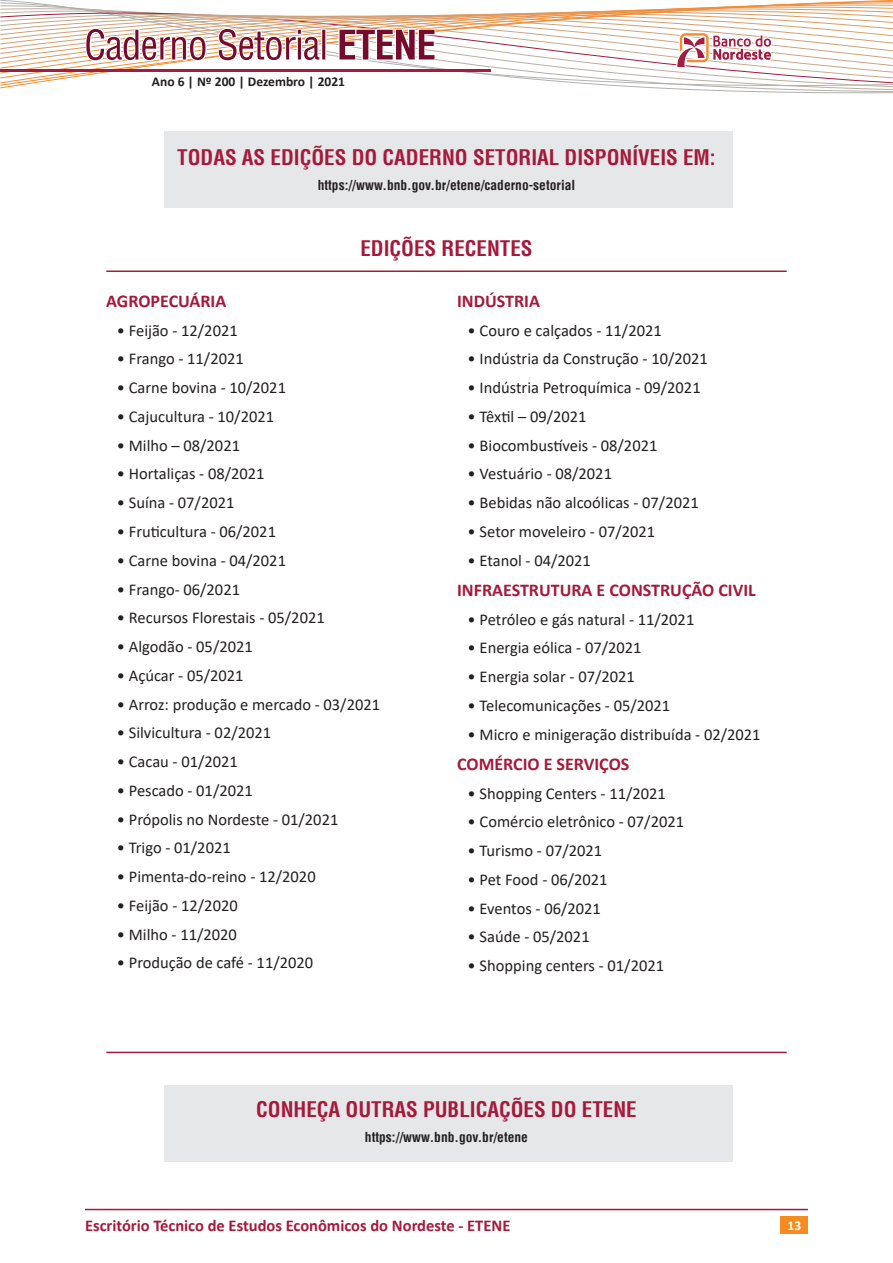
<style>
.page{position:relative;width:893px;height:1263px;background:#fff}
.page>*{position:absolute;margin:0;border:0;box-sizing:border-box;transform-origin:0 0}
.CS_Titulo_2{font:700 condensed 21px "Helvetica";color:#a5193b}
.CS_Titulo_3{font:700 18px "Calibri";color:#a5193b}
.t1{font:16.5px "Calibri";color:#231f20}
.t2{font:700 16.5px "Calibri";color:#a5193b}
.Corpo{font:700 condensed 13.5px "Helvetica";color:#231f20}
.t3{font:700 13.5px "Calibri";color:#231f20}
.t4{font:700 13.5px "Calibri";color:#fff}
</style>
<div class="page">
<div style="left:781px;top:1216px;width:27px;height:17px;background:#f68b1f"></div>
<hr style="left:85px;top:1209px;width:723px;height:1px;background:#a5193b">
<svg style="left:0;top:0;width:893px;height:208px"></svg>
<hr style="left:0;top:70px;width:490px;height:2px;background:#a31c42">
<div style="left:164px;top:1085px;width:569px;height:77px;background:#e6e7e9"></div>
<div style="left:164px;top:132px;width:568px;height:76px;background:#e6e7e9"></div>
<hr style="left:106px;top:270px;width:681px;height:2px;background:#a5193b">
<hr style="left:106px;top:1052px;width:681px;height:1px;background:#a5193b">
<p class="t3" style="left:152px;top:72px;width:195px">Ano 6 | Nº 200 | Dezembro | 2021</p>
<p class="CS_Titulo_2" style="left:177px;top:145px;width:540px">TODAS AS EDIÇÕES DO CADERNO SETORIAL DISPONÍVEIS EM:</p>
<p class="Corpo" style="left:318px;top:177px;width:259px">https://www.bnb.gov.br/etene/caderno-setorial</p>
<p class="CS_Titulo_2" style="left:360px;top:236px;width:174px">EDIÇÕES RECENTES</p>
<p class="CS_Titulo_3" style="left:106px;top:288px;width:121px">AGROPECUÁRIA</p>
<p class="t1" style="left:117px;top:319px;width:122px">• Feijão - 12/2021</p>
<p class="t1" style="left:117px;top:347px;width:128px">• Frango - 11/2021</p>
<p class="t1" style="left:117px;top:376px;width:171px">• Carne bovina - 10/2021</p>
<p class="t1" style="left:117px;top:405px;width:159px">• Cajucultura - 10/2021</p>
<p class="t1" style="left:117px;top:434px;width:125px">• Milho – 08/2021</p>
<p class="t1" style="left:117px;top:462px;width:149px">• Hortaliças - 08/2021</p>
<p class="t1" style="left:117px;top:491px;width:119px">• Suína - 07/2021</p>
<p class="t1" style="left:117px;top:520px;width:161px">• Fruticultura - 06/2021</p>
<p class="t1" style="left:117px;top:549px;width:171px">• Carne bovina - 04/2021</p>
<p class="t1" style="left:117px;top:577px;width:125px">• Frango- 06/2021</p>
<p class="t1" style="left:117px;top:606px;width:209px">• Recursos Florestais - 05/2021</p>
<p class="t1" style="left:117px;top:635px;width:138px">• Algodão - 05/2021</p>
<p class="t1" style="left:117px;top:664px;width:128px">• Açúcar - 05/2021</p>
<p class="t1" style="left:117px;top:693px;width:265px">• Arroz: produção e mercado - 03/2021</p>
<p class="t1" style="left:117px;top:721px;width:156px">• Silvicultura - 02/2021</p>
<p class="t1" style="left:117px;top:750px;width:123px">• Cacau - 01/2021</p>
<p class="t1" style="left:117px;top:779px;width:138px">• Pescado - 01/2021</p>
<p class="t1" style="left:117px;top:808px;width:223px">• Própolis no Nordeste - 01/2021</p>
<p class="t1" style="left:117px;top:836px;width:115px">• Trigo - 01/2021</p>
<p class="t1" style="left:117px;top:865px;width:200px">• Pimenta-do-reino - 12/2020</p>
<p class="t1" style="left:117px;top:894px;width:122px">• Feijão - 12/2020</p>
<p class="t1" style="left:117px;top:923px;width:122px">• Milho - 11/2020</p>
<p class="t1" style="left:117px;top:951px;width:198px">• Produção de café - 11/2020</p>
<p class="CS_Titulo_3" style="left:457px;top:288px;width:84px">INDÚSTRIA</p>
<p class="t1" style="left:468px;top:319px;width:196px">• Couro e calçados - 11/2021</p>
<p class="t1" style="left:468px;top:347px;width:242px">• Indústria da Construção - 10/2021</p>
<p class="t1" style="left:468px;top:376px;width:235px">• Indústria Petroquímica - 09/2021</p>
<p class="t1" style="left:468px;top:405px;width:120px">• Têxtil – 09/2021</p>
<p class="t1" style="left:468px;top:434px;width:191px">• Biocombustíveis - 08/2021</p>
<p class="t1" style="left:468px;top:462px;width:146px">• Vestuário - 08/2021</p>
<p class="t1" style="left:468px;top:491px;width:233px">• Bebidas não alcoólicas - 07/2021</p>
<p class="t1" style="left:468px;top:520px;width:189px">• Setor moveleiro - 07/2021</p>
<p class="t1" style="left:468px;top:549px;width:125px">• Etanol - 04/2021</p>
<p class="CS_Titulo_3" style="left:457px;top:577px;width:300px">INFRAESTRUTURA E CONSTRUÇÃO CIVIL</p>
<p class="t1" style="left:468px;top:608px;width:228px">• Petróleo e gás natural - 11/2021</p>
<p class="t1" style="left:468px;top:636px;width:175px">• Energia eólica - 07/2021</p>
<p class="t1" style="left:468px;top:665px;width:169px">• Energia solar - 07/2021</p>
<p class="t1" style="left:468px;top:694px;width:204px">• Telecomunicações - 05/2021</p>
<p class="t1" style="left:468px;top:723px;width:295px">• Micro e minigeração distribuída - 02/2021</p>
<p class="CS_Titulo_3" style="left:457px;top:751px;width:174px">COMÉRCIO E SERVIÇOS</p>
<p class="t1" style="left:468px;top:781px;width:200px">• Shopping Centers - 11/2021</p>
<p class="t1" style="left:468px;top:810px;width:218px">• Comércio eletrônico - 07/2021</p>
<p class="t1" style="left:468px;top:839px;width:136px">• Turismo - 07/2021</p>
<p class="t1" style="left:468px;top:868px;width:142px">• Pet Food - 06/2021</p>
<p class="t1" style="left:468px;top:896px;width:135px">• Eventos - 06/2021</p>
<p class="t1" style="left:468px;top:925px;width:124px">• Saúde - 05/2021</p>
<p class="t1" style="left:468px;top:954px;width:198px">• Shopping centers - 01/2021</p>
<p class="CS_Titulo_2" style="left:256px;top:1096px;width:382px">CONHEÇA OUTRAS PUBLICAÇÕES DO ETENE</p>
<p class="Corpo" style="left:365px;top:1128px;width:165px">https://www.bnb.gov.br/etene</p>
<p class="t2" style="left:85px;top:1213px;width:427px">Escritório Técnico de Estudos Econômicos do Nordeste - ETENE</p>
<p class="t4" style="left:787px;top:1216px;width:15px">13</p>
</div>
